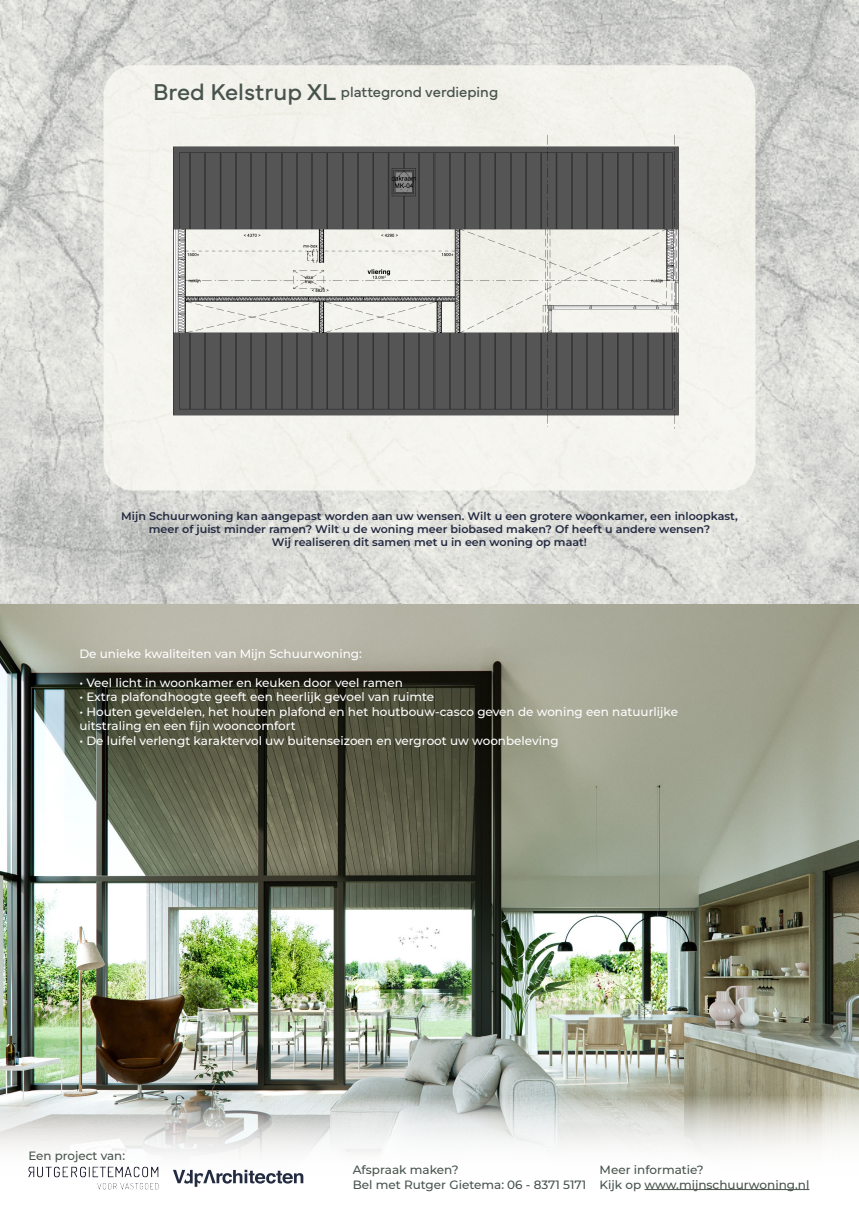
<style>
.page{position:relative;width:859px;height:1208px;background:#fff}
.page>*{position:absolute;margin:0;border:0;box-sizing:border-box;transform-origin:0 0}
.t1{font:14.9px "Mundial";color:#47534c}
.t2{font:500 12px/14.4px "Montserrat";color:#fff}
.t3{font:500 12px/14.4px "Montserrat";color:#47534c}
.t4{font:500 11.9px/14.3px "Montserrat";color:#47534c}
.t5{font:600 11px/13.2px "Montserrat";color:#242b41;text-align:center}
.s1{font-size:23.9px}
</style>
<div class="page">
<img style="left:0;top:0;width:859px;height:604px">
<img style="left:0;top:604px;width:859px;height:490px">
<div style="left:103px;top:65px;width:652px;height:425px;background:#f3f3ed;border-radius:30px"></div>
<img style="left:138px;top:95px;width:595px;height:392px">
<svg style="left:0;top:1094px;width:859px;height:97px"></svg>
<img style="left:28px;top:1167px;width:131px;height:22px">
<svg style="left:173px;top:1169px;width:130px;height:17px"></svg>
<hr style="left:644px;top:1189px;width:165px;height:1px;background:#47534c">
<p class="t1" style="left:153px;top:80px;width:347px"><span class="s1">Bred Kelstrup XL</span> plattegrond verdieping</p>
<p class="t5" style="left:121px;top:509px;width:618px">Mijn Schuurwoning kan aangepast worden aan uw wensen. Wilt u een grotere woonkamer, een inloopkast, meer of juist minder ramen? Wilt u de woning meer biobased maken? Of heeft u andere wensen?<br>Wij realiseren dit samen met u in een woning op maat!</p>
<p class="t2" style="left:79px;top:646px;width:284px">De unieke kwaliteiten van Mijn Schuurwoning:</p>
<p class="t2" style="left:79px;top:675px;width:325px">• Veel licht in woonkamer en keuken door veel ramen</p>
<p class="t2" style="left:79px;top:689px;width:356px">• Extra plafondhoogte geeft een heerlijk gevoel van ruimte</p>
<p class="t2" style="left:79px;top:704px;width:600px">• Houten geveldelen, het houten plafond en het houtbouw-casco geven de woning een natuurlijke uitstraling en een fijn wooncomfort</p>
<p class="t2" style="left:79px;top:733px;width:481px">• De luifel verlengt karaktervol uw buitenseizoen en vergroot uw woonbeleving</p>
<p class="t3" style="left:28px;top:1148px;width:98px">Een project van:</p>
<p class="t3" style="left:353px;top:1162px;width:235px">Afspraak maken?<br>Bel met Rutger Gietema: 06 - 8371 5171</p>
<p class="t4" style="left:600px;top:1162px;width:211px">Meer informatie?<br>Kijk op www.mijnschuurwoning.nl</p>
</div>
